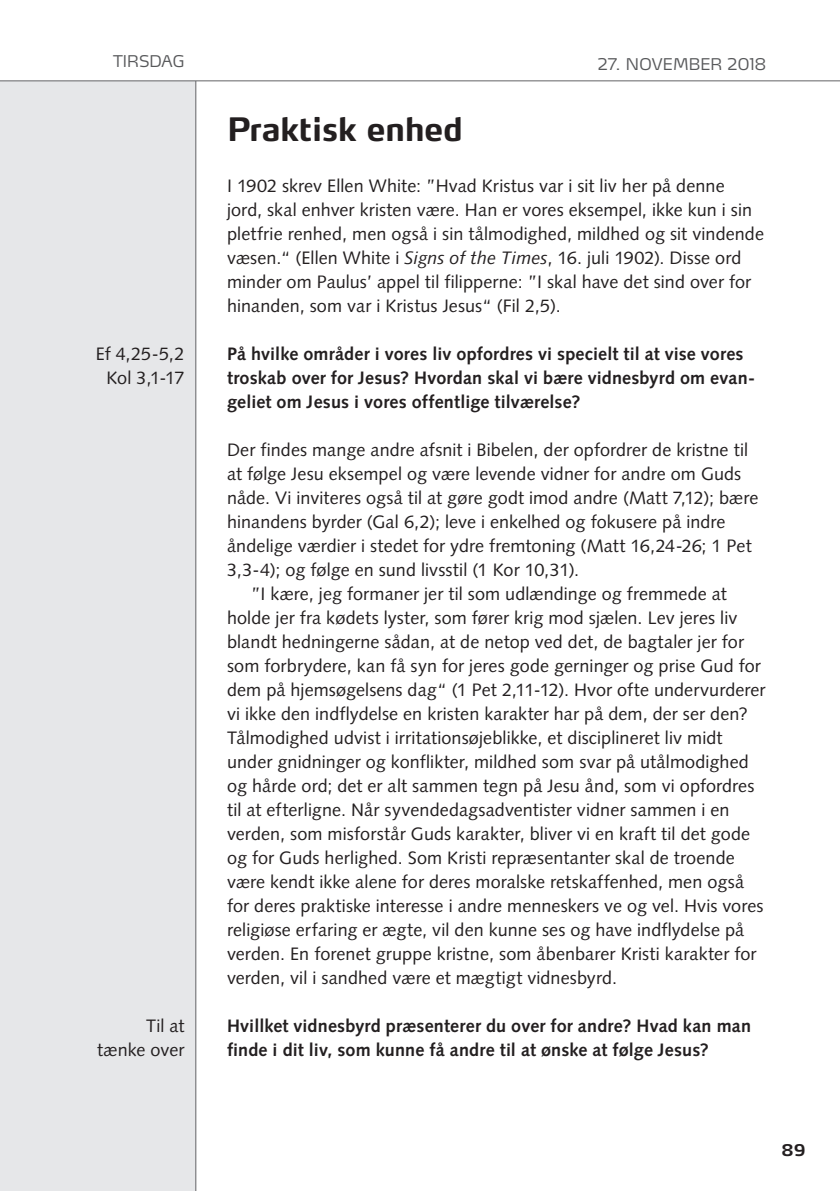
<style>
.page{position:relative;width:840px;height:1191px;background:#fff}
.page>*{position:absolute;margin:0;border:0;box-sizing:border-box;transform-origin:0 0}
.t1{font:700 32px "Max LF";color:#231f20}
.t2{font:18px/24px "Syntax LT Std";letter-spacing:.005em;color:#231f20;text-align:center}
.t3{font:700 18px/24px "Syntax LT Std";letter-spacing:.01em;color:#231f20}
.t4{font:300 16px "Max LF";color:#57585a}
.t5{font:700 16px "Max LF";color:#231f20}
.s1{font-style:italic}
</style>
<div class="page">
<div style="left:0;top:0;width:196px;height:1191px;background:#e6e7e9"></div>
<hr style="left:195px;top:0;width:1px;height:1191px;background:#636366">
<div style="left:0;top:0;width:839px;height:81px;background:#fff"></div>
<hr style="left:0;top:80px;width:839px;height:1px;background:#636366">
<p class="t4" style="left:113px;top:55px;width:73px">TIRSDAG</p>
<p class="t2" style="left:96px;top:343px;width:90px">Ef 4,25-5,2<br>Kol 3,1-17</p>
<p class="t2" style="left:97px;top:1015px;width:89px;text-align:right">Til at tænke over</p>
<h1 class="t1" style="left:227px;top:116px;width:237px">Praktisk enhed</h1>
<p class="t4" style="left:597px;top:58px;width:170px">27. NOVEMBER 2018</p>
<p class="t2" style="left:227px;top:175px;width:538px;text-align:left">I 1902 skrev Ellen White: ”Hvad Kristus var i sit liv her på denne jord, skal enhver kristen være. Han er vores eksempel, ikke kun i sin pletfrie renhed, men også i sin tålmodighed, mildhed og sit vindende væsen.“ (Ellen White i <span class="s1">Signs of the Times</span>, 16. juli 1902). Disse ord minder om Paulus’ appel til filipperne: ”I skal have det sind over for hinanden, som var i Kristus Jesus“ (Fil 2,5).</p>
<p class="t3" style="left:227px;top:343px;width:529px">På hvilke områder i vores liv opfordres vi specielt til at vise vores troskab over for Jesus? Hvordan skal vi bære vidnesbyrd om evan&shy;geliet om Jesus i vores offentlige tilværelse?</p>
<p class="t2" style="left:227px;top:439px;width:522px">Der findes mange andre afsnit i Bibelen, der opfordrer de kristne til</p>
<p class="t2" style="left:227px;top:463px;width:515px">at følge Jesu eksempel og være levende vidner for andre om Guds</p>
<p class="t2" style="left:227px;top:487px;width:532px">nåde. Vi inviteres også til at gøre godt imod andre (Matt 7,12); bære</p>
<p class="t2" style="left:227px;top:511px;width:500px">hinandens byrder (Gal 6,2); leve i enkelhed og fokusere på indre</p>
<p class="t2" style="left:227px;top:535px;width:526px">åndelige værdier i stedet for ydre fremtoning (Matt 16,24-26; 1 Pet</p>
<p class="t2" style="left:227px;top:559px;width:353px">3,3-4); og følge en sund livsstil (1 Kor 10,31).</p>
<p class="t2" style="left:251px;top:583px;width:477px">”I kære, jeg formaner jer til som udlændinge og fremmede at</p>
<p class="t2" style="left:227px;top:607px;width:511px">holde jer fra kødets lyster, som fører krig mod sjælen. Lev jeres liv</p>
<p class="t2" style="left:227px;top:631px;width:518px">blandt hedningerne sådan, at de netop ved det, de bagtaler jer for</p>
<p class="t2" style="left:227px;top:655px;width:535px">som forbrydere, kan få syn for jeres gode gerninger og prise Gud for</p>
<p class="t2" style="left:227px;top:679px;width:540px">dem på hjemsøgelsens dag“ (1 Pet 2,11-12). Hvor ofte undervurderer</p>
<p class="t2" style="left:227px;top:703px;width:522px">vi ikke den indflydelse en kristen karakter har på dem, der ser den?</p>
<p class="t2" style="left:227px;top:727px;width:497px">Tålmodighed udvist i irritationsøjeblikke, et disciplineret liv midt</p>
<p class="t2" style="left:227px;top:751px;width:523px">under gnidninger og konflikter, mildhed som svar på utålmodighed</p>
<p class="t2" style="left:227px;top:775px;width:528px">og hårde ord; det er alt sammen tegn på Jesu ånd, som vi opfordres</p>
<p class="t2" style="left:227px;top:799px;width:503px">til at efterligne. Når syvendedagsadventister vidner sammen i en</p>
<p class="t2" style="left:227px;top:823px;width:524px">verden, som misforstår Guds karakter, bliver vi en kraft til det gode</p>
<p class="t2" style="left:227px;top:847px;width:509px">og for Guds herlighed. Som Kristi repræsentanter skal de troende</p>
<p class="t2" style="left:227px;top:871px;width:518px">være kendt ikke alene for deres moralske retskaffenhed, men også</p>
<p class="t2" style="left:227px;top:895px;width:538px">for deres praktiske interesse i andre menneskers ve og vel. Hvis vores</p>
<p class="t2" style="left:227px;top:919px;width:518px">religiøse erfaring er ægte, vil den kunne ses og have indflydelse på</p>
<p class="t2" style="left:227px;top:943px;width:530px">verden. En forenet gruppe kristne, som åbenbarer Kristi karakter for</p>
<p class="t2" style="left:227px;top:967px;width:391px">verden, vil i sandhed være et mægtigt vidnesbyrd.</p>
<p class="t3" style="left:227px;top:1015px;width:525px">Hvillket vidnesbyrd præsenterer du over for andre? Hvad kan man finde i dit liv, som kunne få andre til at ønske at følge Jesus?</p>
<p class="t5" style="left:781px;top:1144px;width:26px">89</p>
</div>
